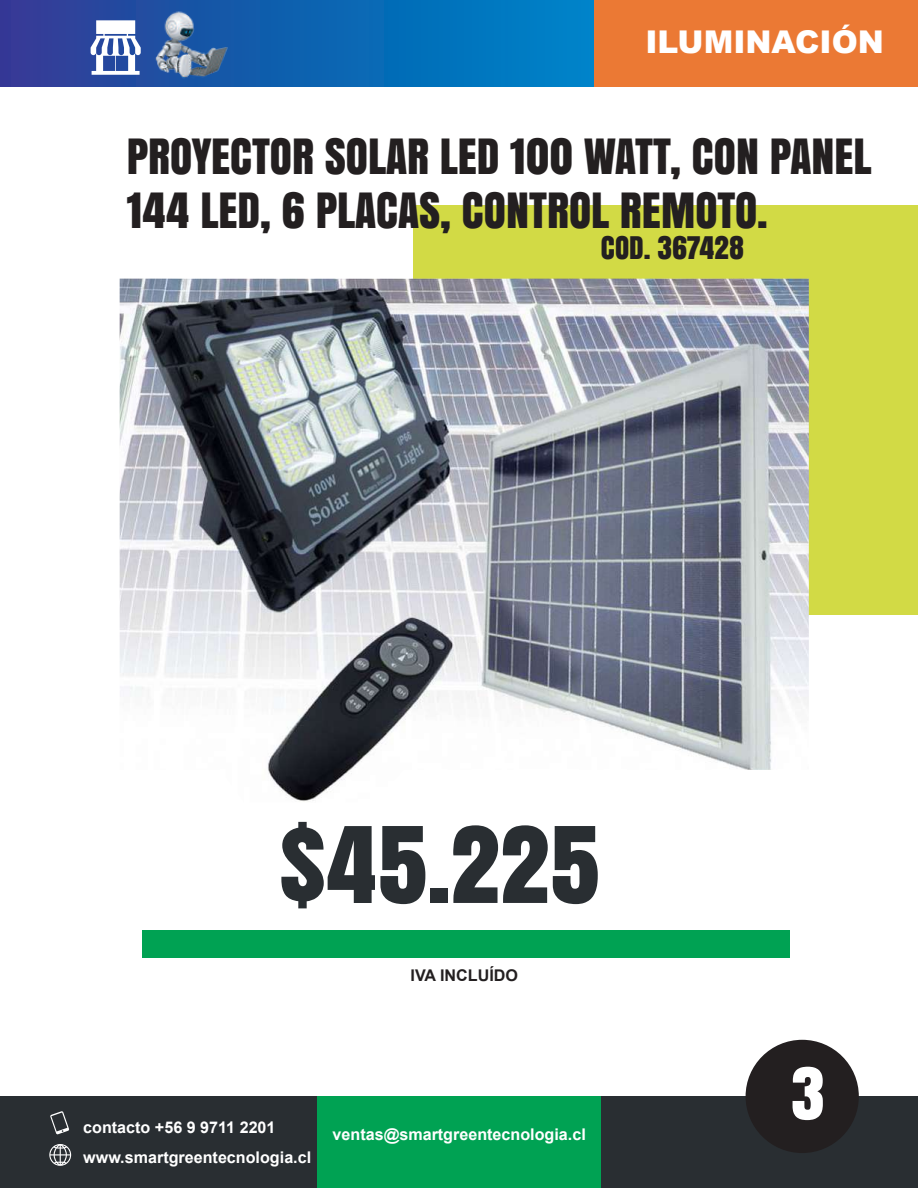
<style>
.page{position:relative;width:918px;height:1188px;background:#fff}
.page>*{position:absolute;margin:0;border:0;box-sizing:border-box;transform-origin:0 0}
.t1{font:98.85px "Anton";color:#292e32}
.t2{font:67.35px "Anton";color:#fff}
.t3{font:45.45px/54.4px "Anton";color:#231f20}
.t4{font:900 31.35px "Arial";color:#fff}
.t5{font:29.1px "Anton";color:#231f20}
.t6{font:700 16.2px/30.3px "Arial";color:#fff}
.t7{font:700 16.2px "Arial";color:#231f20}
</style>
<div class="page">
<div style="left:0;top:1096px;width:918px;height:92px;background:#292e32"></div>
<div style="left:317px;top:1096px;width:284px;height:92px;background:#00a253"></div>
<div style="left:142px;top:930px;width:647px;height:28px;background:#00a253"></div>
<svg style="left:0;top:0;width:594px;height:87px;background:#0f63b1"></svg>
<div style="left:414px;top:205px;width:504px;height:410px;background:#d2da45"></div>
<svg style="left:91px;top:20px;width:50px;height:55px"></svg>
<svg style="left:50px;top:1111px;width:19px;height:24px"></svg>
<svg style="left:49px;top:1144px;width:22px;height:22px"></svg>
<img style="left:145px;top:0;width:98px;height:87px">
<div style="left:594px;top:0;width:324px;height:87px;background:#eb7934"></div>
<img style="left:120px;top:279px;width:689px;height:523px">
<div style="left:746px;top:1040px;width:113px;height:113px;background:#231f20;border-radius:50%"></div>
<h3 class="t4" style="left:645px;top:19px;width:240px">ILUMINACIÓN</h3>
<h3 class="t3" style="left:127px;top:127px;width:746px">PROYECTOR SOLAR LED 100 WATT, CON PANEL<br>144 LED, 6 PLACAS, CONTROL REMOTO.</h3>
<h3 class="t5" style="left:601px;top:225px;width:145px">COD. 367428</h3>
<h1 class="t1" style="left:279px;top:787px;width:323px">$45.225</h1>
<p class="t7" style="left:411px;top:964px;width:109px">IVA INCLUÍDO</p>
<p class="t6" style="left:83px;top:1112px;width:229px">contacto +56 9 9711 2201 www.smartgreentecnologia.cl</p>
<p class="t6" style="left:333px;top:1120px;width:255px">ventas@smartgreentecnologia.cl</p>
<h2 class="t2" style="left:791px;top:1040px;width:35px">3</h2>
</div>
